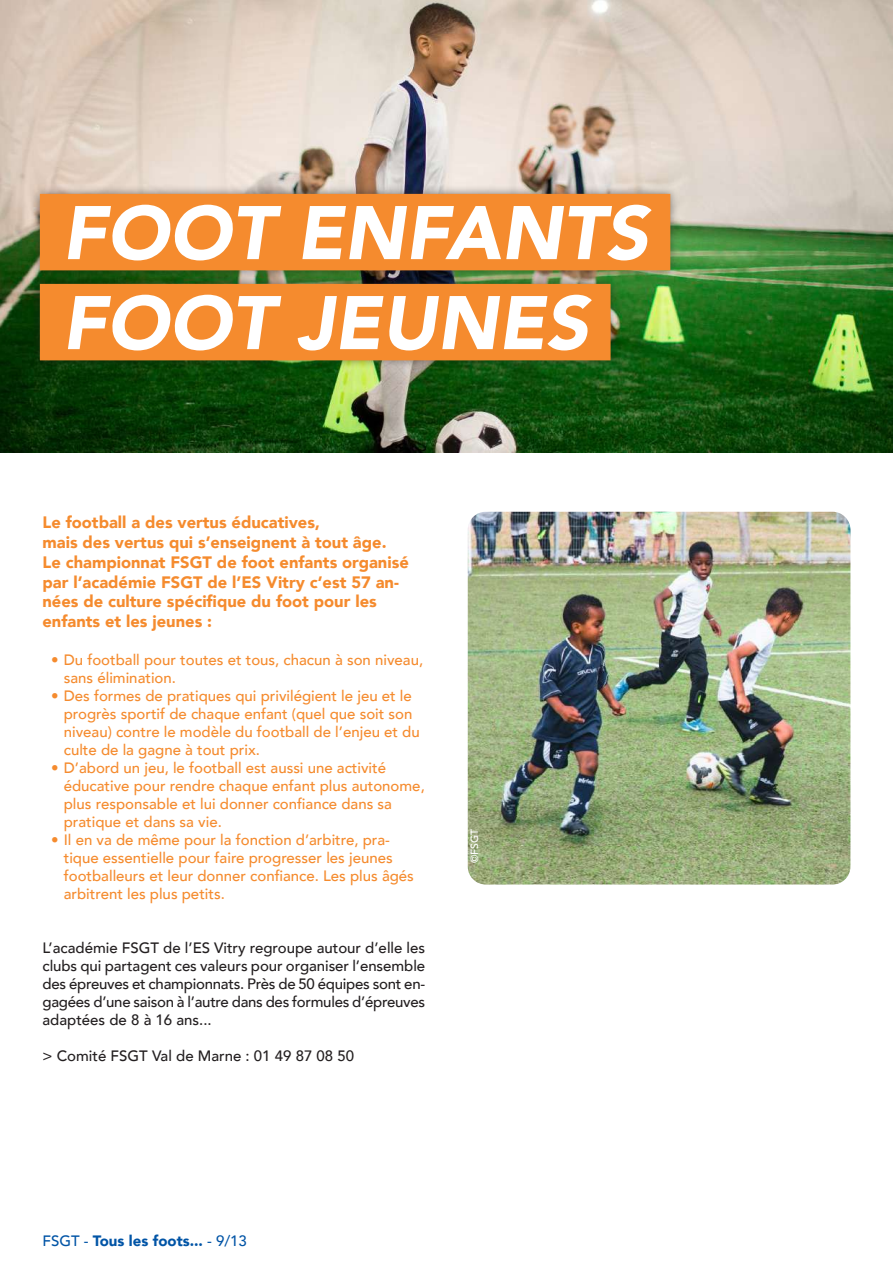
<style>
.page{position:relative;width:893px;height:1263px;background:#fff}
.page>*{position:absolute;margin:0;border:0;box-sizing:border-box;transform-origin:0 0}
.t1{font:italic 900 75px/90px "Avenir";color:#fff}
.t2{font:900 16.5px/19.8px "Avenir";color:#f58b2e}
.t3{font:500 15px/18px "Avenir";color:#f58b2e}
.t4{font:500 15px/18px "Avenir";letter-spacing:-.01em;color:#231f20;text-align:justify}
.t5{font:900 15px "Avenir";color:#0154a6}
.t6{font:500 10.5px "Avenir";color:#fff}
.s1{font-weight:500}
</style>
<div class="page">
<img style="left:0;top:0;width:893px;height:453px">
<img style="left:468px;top:512px;width:382px;height:372px">
<div style="left:31px;top:185px;width:648px;height:184px;background:#231f20;opacity:.5"></div>
<div style="left:40px;top:194px;width:630px;height:76px;background:#f58b2e"></div>
<div style="left:40px;top:284px;width:571px;height:76px;background:#f58b2e"></div>
<h1 class="t1" style="left:62px;top:187px;width:588px">FOOT ENFANTS<br>FOOT JEUNES</h1>
<p class="t2" style="left:43px;top:512px;width:368px">Le football a des vertus éducatives,<br>mais des vertus qui s’enseignent à tout âge.<br>Le championnat FSGT de foot enfants organisé par l’académie FSGT de l’ES Vitry c’est 57 an&shy;nées de culture spécifique du foot pour les enfants et les jeunes :</p>
<p class="t3" style="left:64px;top:650px;width:361px;text-indent:-13px">• Du football pour toutes et tous, chacun à son niveau, sans élimination.</p>
<p class="t3" style="left:64px;top:686px;width:357px;text-indent:-13px">• Des formes de pratiques qui privilégient le jeu et le progrès sportif de chaque enfant (quel que soit son niveau) contre le modèle du football de l’enjeu et du culte de la gagne à tout prix.</p>
<p class="t3" style="left:64px;top:758px;width:363px;text-indent:-13px">• D’abord un jeu, le football est aussi une activité éducative pour rendre chaque enfant plus autonome, plus responsable et lui donner confiance dans sa pratique et dans sa vie.</p>
<p class="t3" style="left:64px;top:830px;width:352px;text-indent:-13px">• Il en va de même pour la fonction d’arbitre, pra&shy;tique essentielle pour faire progresser les jeunes footballeurs et leur donner confiance. Les plus âgés arbitrent les plus petits.</p>
<p class="t4" style="left:43px;top:938px;width:384px">L’académie FSGT de l’ES Vitry regroupe autour d’elle les clubs qui partagent ces valeurs pour organiser l’ensemble des épreuves et championnats. Près de 50 équipes sont en&shy;gagées d’une saison à l’autre dans des formules d’épreuves adaptées de 8 à 16 ans...</p>
<p class="t4" style="left:43px;top:1046px;width:313px">&gt; Comité FSGT Val de Marne : 01 49 87 08 50</p>
<p class="t6" style="left:465px;top:863px;width:36px;rotate:-90deg">©FSGT</p>
<p class="t5" style="left:43px;top:1228px;width:206px"><span class="s1">FSGT -</span> Tous les foots... <span class="s1">- 9/13</span></p>
</div>
